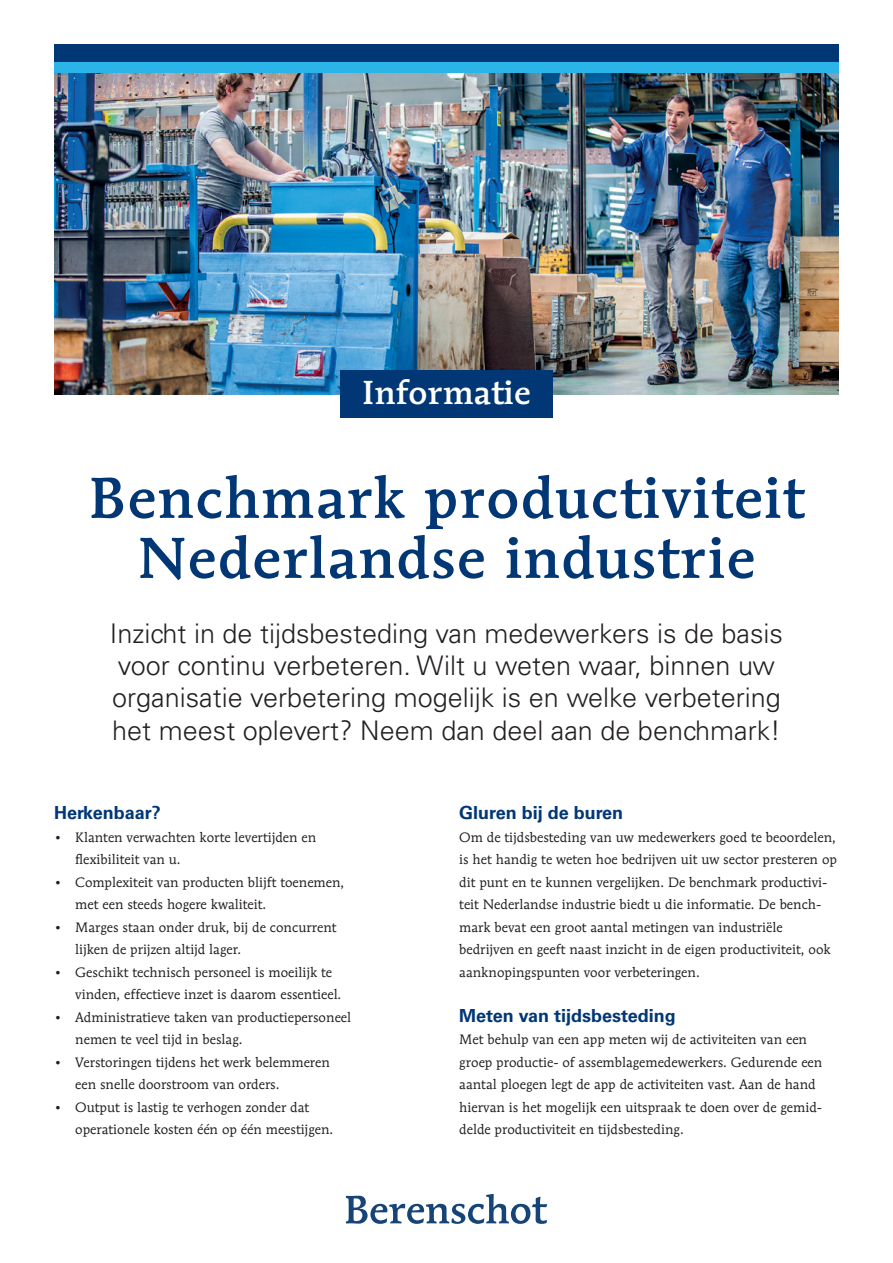
<style>
.page{position:relative;width:893px;height:1263px;background:#fff}
.page>*{position:absolute;margin:0;border:0;box-sizing:border-box;transform-origin:0 0}
.t1{font:500 57px/60px "Mendoza Roman Std";letter-spacing:.03em;color:#013775;text-align:center}
.t2{font:500 33px "Mendoza Roman Std";letter-spacing:.01em;color:#fff}
.t3{font:300 27px/32.4px "Univers LT Std";color:#231f20}
.t4{font:700 18px "Univers LT Std";color:#013775}
.t5{font:13.5px/22.5px "Mendoza Roman Std";color:#231f20}
</style>
<div class="page">
<img style="left:54px;top:73px;width:785px;height:322px">
<div style="left:54px;top:61px;width:785px;height:12px;background:#2bb4e8"></div>
<div style="left:340px;top:370px;width:213px;height:47px;background:#013775"></div>
<div style="left:54px;top:44px;width:785px;height:17px;background:#013775"></div>
<svg style="left:346px;top:1194px;width:201px;height:30px"></svg>
<h2 class="t2" style="left:362px;top:372px;width:170px">Informatie</h2>
<h1 class="t1" style="left:89px;top:467px;width:716px">Benchmark productiviteit<br>Nederlandse industrie</h1>
<h3 class="t3" style="left:110px;top:617px;width:675px">Inzicht in de tijdsbesteding van medewerkers is de basis voor continu verbeteren. Wilt u weten waar, binnen uw organisatie verbetering mogelijk is en welke verbetering het meest oplevert? Neem dan deel aan de benchmark!</h3>
<h3 class="t4" style="left:54px;top:802px;width:108px">Herkenbaar?</h3>
<p class="t5" style="left:75px;top:825px;width:243px;text-indent:-21px">• Klanten verwachten korte levertijden en flexibiliteit van u.</p>
<p class="t5" style="left:75px;top:870px;width:271px;text-indent:-21px">• Complexiteit van producten blijft toenemen, met een steeds hogere kwaliteit.</p>
<p class="t5" style="left:75px;top:915px;width:263px;text-indent:-21px">• Marges staan onder druk, bij de concurrent lijken de prijzen altijd lager.</p>
<p class="t5" style="left:75px;top:960px;width:268px;text-indent:-21px">• Geschikt technisch personeel is moeilijk te vinden, effectieve inzet is daarom essentieel.</p>
<p class="t5" style="left:75px;top:1005px;width:277px;text-indent:-21px">• Administratieve taken van productiepersoneel nemen te veel tijd in beslag.</p>
<p class="t5" style="left:75px;top:1050px;width:256px;text-indent:-21px">• Verstoringen tijdens het werk belemmeren een snelle doorstroom van orders.</p>
<p class="t5" style="left:75px;top:1095px;width:259px;text-indent:-21px">• Output is lastig te verhogen zonder dat operationele kosten één op één meestijgen.</p>
<h3 class="t4" style="left:459px;top:802px;width:165px">Gluren bij de buren</h3>
<p class="t5" style="left:459px;top:825px;width:379px">Om de tijdsbesteding van uw medewerkers goed te beoordelen, is het handig te weten hoe bedrijven uit uw sector presteren op dit punt en te kunnen vergelijken. De benchmark productivi&shy;teit Nederlandse industrie biedt u die informatie. De bench&shy;mark bevat een groot aantal metingen van industriële bedrijven en geeft naast inzicht in de eigen productiviteit, ook aanknopingspunten voor verbeteringen.</p>
<h3 class="t4" style="left:459px;top:1005px;width:218px">Meten van tijdsbesteding</h3>
<p class="t5" style="left:459px;top:1028px;width:365px">Met behulp van een app meten wij de activiteiten van een groep productie- of assemblagemedewerkers. Gedurende een aantal ploegen legt de app de activiteiten vast. Aan de hand hiervan is het mogelijk een uitspraak te doen over de gemid&shy;delde productiviteit en tijdsbesteding.</p>
</div>
